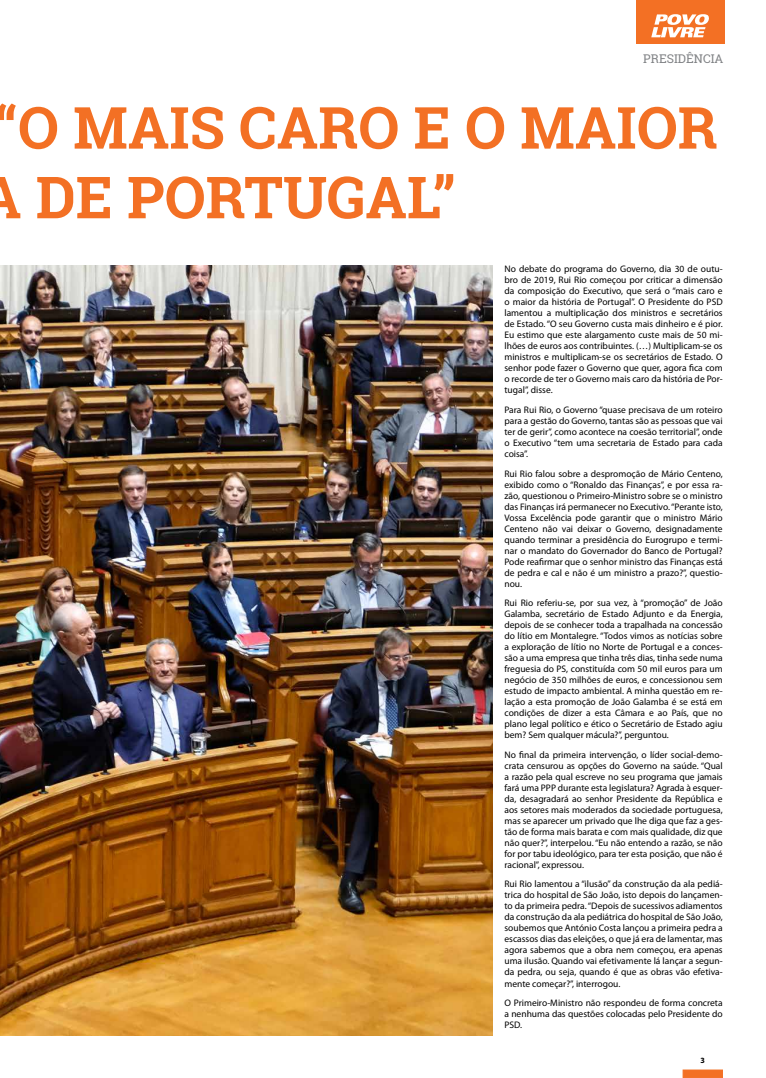
<style>
.page{position:relative;width:766px;height:1078px;background:#fff}
.page>*{position:absolute;margin:0;border:0;box-sizing:border-box;transform-origin:0 0}
.t1{font:700 58px/69.6px "Roboto Slab";color:#f37024}
.t2{font:12px "Roboto Slab";color:#808285}
.t3{font:9.5px/11px "Myriad Pro";color:#000;text-align:justify}
.t4{font:700 8px "Myriad Pro";color:#000}
</style>
<div class="page">
<div style="left:682px;top:1069px;width:40px;height:8px;background:#f37024;border:1px solid #f37024"></div>
<img style="left:0;top:265px;width:492px;height:770px">
<div style="left:635px;top:0;width:89px;height:44px;background:#f37024"></div>
<svg style="left:651px;top:14px;width:58px;height:23px"></svg>
<p class="t2" style="left:643px;top:51px;width:82px">PRESIDÊNCIA</p>
<h1 class="t1" style="left:-20px;top:92px;width:739px">“O MAIS CARO E O MAIOR<br>A DE PORTUGAL”</h1>
<p class="t3" style="left:504px;top:263px;width:220px">No debate do programa do Governo, dia 30 de outu&shy;bro de 2019, Rui Rio começou por criticar a dimensão da composição do Executivo, que será o “mais caro e o maior da história de Portugal”. O Presidente do PSD lamentou a multiplicação dos ministros e secretários de Estado. “O seu Governo custa mais dinheiro e é pior.<br>Eu estimo que este alargamento custe mais de 50 mi&shy;lhões de euros aos contribuintes. (…) Multiplicam-se os ministros e multiplicam-se os secretários de Estado. O senhor pode fazer o Governo que quer, agora fica com o recorde de ter o Governo mais caro da história de Por&shy;tugal”, disse.</p>
<p class="t3" style="left:504px;top:404px;width:220px">Para Rui Rio, o Governo “quase precisava de um roteiro para a gestão do Governo, tantas são as pessoas que vai ter de gerir”, como acontece na coesão territorial”, onde o Executivo “tem uma secretaria de Estado para cada coisa”.</p>
<p class="t3" style="left:504px;top:467px;width:220px">Rui Rio falou sobre a despromoção de Mário Centeno, exibido como o “Ronaldo das Finanças”, e por essa ra&shy;zão, questionou o Primeiro-Ministro sobre se o ministro das Finanças irá permanecer no Executivo. “Perante isto, Vossa Excelência pode garantir que o ministro Mário Centeno não vai deixar o Governo, designadamente quando terminar a presidência do Eurogrupo e termi&shy;nar o mandato do Governador do Banco de Portugal?<br>Pode reafirmar que o senhor ministro das Finanças está de pedra e cal e não é um ministro a prazo?”, questio&shy;nou.</p>
<p class="t3" style="left:504px;top:597px;width:220px">Rui Rio referiu-se, por sua vez, à “promoção” de João Galamba, secretário de Estado Adjunto e da Energia, depois de se conhecer toda a trapalhada na concessão do lítio em Montalegre. “Todos vimos as notícias sobre a exploração de lítio no Norte de Portugal e a conces&shy;são a uma empresa que tinha três dias, tinha sede numa freguesia do PS, constituída com 50 mil euros para um negócio de 350 milhões de euros, e concessionou sem estudo de impacto ambiental. A minha questão em re&shy;lação a esta promoção de João Galamba é se está em condições de dizer a esta Câmara e ao País, que no plano legal político e ético o Secretário de Estado agiu bem? Sem qualquer mácula?”, perguntou.</p>
<p class="t3" style="left:504px;top:748px;width:220px">No final da primeira intervenção, o líder social-demo&shy;crata censurou as opções do Governo na saúde. “Qual a razão pela qual escreve no seu programa que jamais fará uma PPP durante esta legislatura? Agrada à esquer&shy;da, desagradará ao senhor Presidente da República e aos setores mais moderados da sociedade portuguesa, mas se aparecer um privado que lhe diga que faz a ges&shy;tão de forma mais barata e com mais qualidade, diz que não quer?”, interpelou. “Eu não entendo a razão, se não for por tabu ideológico, para ter esta posição, que não é racional”, expressou.</p>
<p class="t3" style="left:504px;top:878px;width:220px">Rui Rio lamentou a “ilusão” da construção da ala pediá&shy;trica do hospital de São João, isto depois do lançamen&shy;to da primeira pedra. “Depois de sucessivos adiamentos da construção da ala pediátrica do hospital de São João, soubemos que António Costa lançou a primeira pedra a escassos dias das eleições, o que já era de lamentar, mas agora sabemos que a obra nem começou, era apenas uma ilusão. Quando vai efetivamente lá lançar a segun&shy;da pedra, ou seja, quando é que as obras vão efetiva&shy;mente começar?”, interrogou.</p>
<p class="t3" style="left:504px;top:996px;width:220px">O Primeiro-Ministro não respondeu de forma concreta a nenhuma das questões colocadas pelo Presidente do PSD.</p>
<p class="t4" style="left:700px;top:1054px;width:6px">3</p>
</div>
